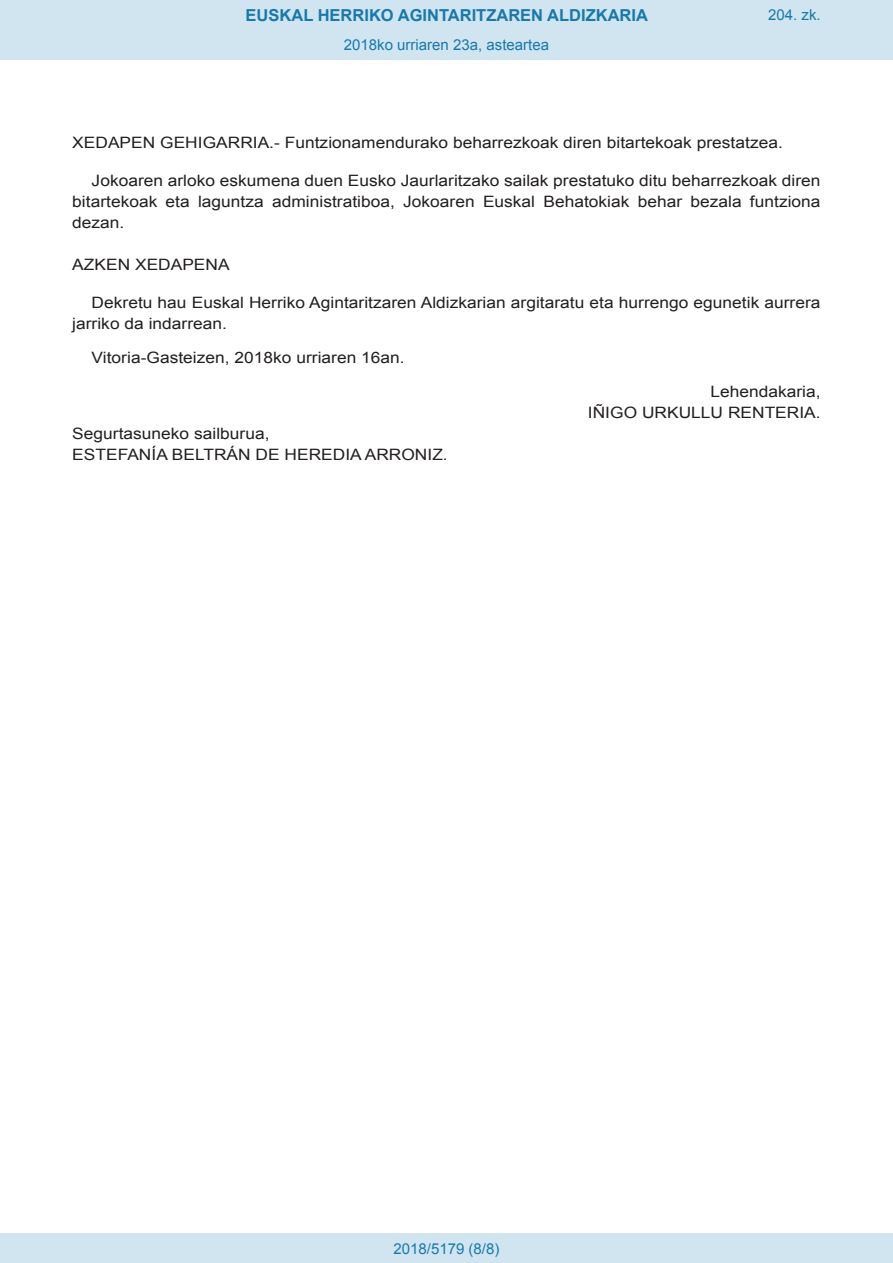
<style>
.page{position:relative;width:893px;height:1263px;background:#fff}
.page>*{position:absolute;margin:0;border:0;box-sizing:border-box;transform-origin:0 0}
.t1{font:700 16.5px "Arial";color:#1879ad}
.BOPVDetalle{font:15.6px/21px "Arial";color:#231f20;text-align:justify;scale:1.11 1}
.BOPVDisposicionTitul{font:15.6px "Arial";color:#231f20;scale:1.11 1}
.BOPVFirmaLugFec{font:15.6px "Arial";color:#231f20;scale:1.11 1}
.BOPVPuestoLehen2{font:15.6px "Arial";color:#231f20;scale:1.11 1}
.BOPVFirmaNombre{font:15.6px "Arial";color:#231f20;scale:1.11 1}
.BOPVFirmaPuesto{font:15.6px "Arial";color:#231f20;scale:1.11 1}
.BOPVDisposicion{font:15.6px "Arial";color:#231f20;scale:1.11 1}
.Paginacion_Centro{font:15px "Arial";color:#1879ad}
</style>
<div class="page">
<div style="left:0;top:0;width:893px;height:60px;background:#d0e5f0"></div>
<div style="left:0;top:1233px;width:893px;height:30px;background:#d0e5f0"></div>
<p class="t1" style="left:246px;top:4px;width:404px">EUSKAL HERRIKO AGINTARITZAREN ALDIZKARIA</p>
<p class="Paginacion_Centro" style="left:344px;top:35px;width:207px">2018ko urriaren 23a, asteartea</p>
<p class="Paginacion_Centro" style="left:768px;top:5px;width:54px">204. zk.</p>
<p class="BOPVDisposicionTitul" style="left:72px;top:132px;width:642px">XEDAPEN GEHIGARRIA.- Funtzionamendurako beharrezkoak diren bitartekoak prestatzea.</p>
<p class="BOPVDetalle" style="left:72px;top:170px;width:676px;text-indent:19px">Jokoaren arloko eskumena duen Eusko Jaurlaritzako sailak prestatuko ditu beharrezkoak diren bitartekoak eta laguntza administratiboa, Jokoaren Euskal Behatokiak behar bezala funtziona dezan.</p>
<p class="BOPVDisposicion" style="left:72px;top:255px;width:143px">AZKEN XEDAPENA</p>
<p class="BOPVDetalle" style="left:72px;top:293px;width:676px;text-indent:19px">Dekretu hau Euskal Herriko Agintaritzaren Aldizkarian argitaratu eta hurrengo egunetik aurrera jarriko da indarrean.</p>
<p class="BOPVFirmaLugFec" style="left:92px;top:347px;width:284px">Vitoria-Gasteizen, 2018ko urriaren 16an.</p>
<p class="BOPVPuestoLehen2" style="left:710px;top:381px;width:101px">Lehendakaria,</p>
<p class="BOPVPuestoLehen2" style="left:588px;top:402px;width:211px">IÑIGO URKULLU RENTERIA.</p>
<p class="BOPVFirmaPuesto" style="left:72px;top:423px;width:179px">Segurtasuneko sailburua,</p>
<p class="BOPVFirmaNombre" style="left:72px;top:444px;width:340px">ESTEFANÍA BELTRÁN DE HEREDIA ARRONIZ.</p>
<p class="Paginacion_Centro" style="left:393px;top:1238px;width:107px">2018/5179 (8/8)</p>
</div>
